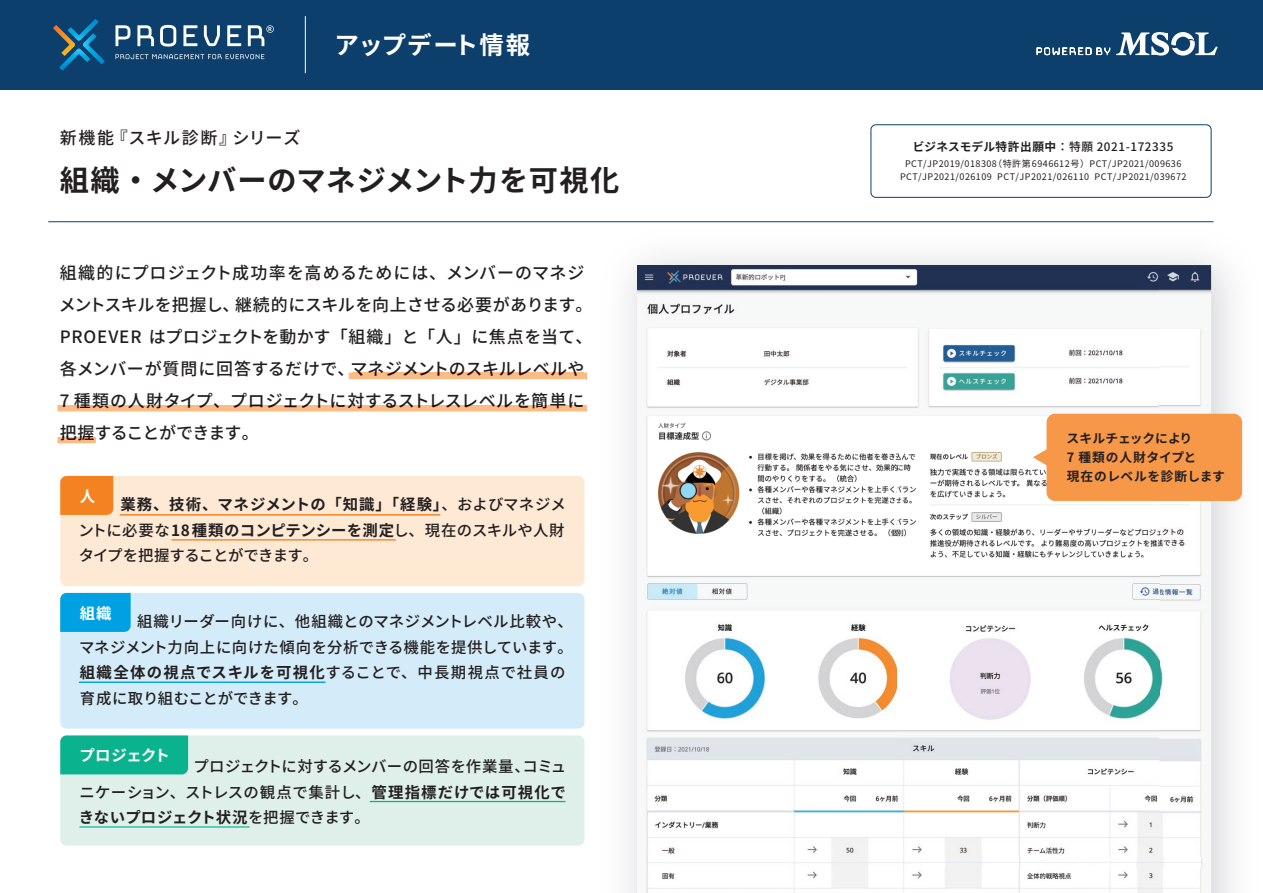
<style>
.page{position:relative;width:1263px;height:893px;background:#fff}
.page>*{position:absolute;margin:0;border:0;box-sizing:border-box;transform-origin:0 0}
.t1{font:700 29.25px "Noto Sans CJ Kjp";letter-spacing:.02em;color:#231f20}
.t2{font:700 24.45px "Noto Sans CJ Kjp";letter-spacing:.035em;color:#fff}
.t3{font:500 16.95px/32px "Noto Sans CJ Kjp";letter-spacing:.02em;color:#231f20}
.t4{font:500 16.95px/32px "Noto Sans CJ Kjp";letter-spacing:-.005em;color:#1f0700;text-align:justify}
.t5{font:500 16.95px "Noto Sans CJ Kjp";letter-spacing:.06em;color:#231f20}
.t6{font:500 15.45px/25.5px "Noto Sans CJ Kjp";letter-spacing:-.005em;color:#231f20;text-align:justify}
.t7{font:700 15.45px "Noto Sans CJ Kjp";letter-spacing:-.01em;color:#fff}
.t8{font:700 12.75px/19.2px "Noto Sans CJ Kjp";letter-spacing:.03em;color:#231f20}
.t9{font:500 11.7px "Noto Sans CJ Kjp";letter-spacing:.05em;color:#231f20}
.t10{font:9px/12.8px "Noto Sans CJ Kjp";letter-spacing:.05em;color:#231f20;text-align:center}
.t11{font:700 5.25px "Noto Sans CJ Kjp";color:#fff}
.s1{font-weight:700}
</style>
<div class="page">
<img style="left:586px;top:265px;width:657px;height:628px">
<img style="left:922px;top:857px;width:117px;height:10px">
<svg style="left:1040px;top:857px;width:77px;height:10px"></svg>
<img style="left:1121px;top:857px;width:89px;height:10px">
<div style="left:1046px;top:414px;width:196px;height:87px;background:#f79848;border-radius:9px"></div>
<svg style="left:1033px;top:445px;width:14px;height:25px"></svg>
<div style="left:870px;top:124px;width:341px;height:74px;border:1px solid #0c3f6c;border-radius:5px"></div>
<div style="left:0;top:0;width:1263px;height:89px;background:#0c3f6c"></div>
<hr style="left:305px;top:16px;width:1px;height:57px;background:#fff">
<svg style="left:1036px;top:32px;width:182px;height:24px"></svg>
<hr style="left:48px;top:221px;width:1165px;height:1px;background:#0c3f6c">
<svg style="left:116px;top:54px;width:148px;height:5px"></svg>
<svg style="left:53px;top:19px;width:52px;height:52px"></svg>
<svg style="left:116px;top:25px;width:14px;height:21px"></svg>
<svg style="left:137px;top:25px;width:17px;height:21px"></svg>
<svg style="left:160px;top:25px;width:16px;height:22px"></svg>
<svg style="left:183px;top:25px;width:14px;height:21px"></svg>
<svg style="left:204px;top:25px;width:16px;height:21px"></svg>
<svg style="left:227px;top:25px;width:14px;height:21px"></svg>
<svg style="left:248px;top:25px;width:26px;height:21px"></svg>
<svg style="left:349px;top:373px;width:238px;height:6px"></svg>
<hr style="left:352px;top:373px;width:231px;height:3px;background:#fbbb85">
<div style="left:57px;top:405px;width:530px;height:6px;background:#fbbb85"></div>
<hr style="left:74px;top:405px;width:509px;height:3px;background:#fbbb85">
<svg style="left:57px;top:437px;width:39px;height:6px"></svg>
<hr style="left:60px;top:437px;width:36px;height:3px;background:#fbbb85">
<div style="left:60px;top:476px;width:524px;height:110px;background:#fee9d5;border-radius:6px"></div>
<div style="left:60px;top:476px;width:53px;height:39px;background:#f58220"></div>
<hr style="left:120px;top:514px;width:320px;height:2px;background:#f58220">
<hr style="left:171px;top:539px;width:225px;height:2px;background:#f58220">
<div style="left:60px;top:593px;width:524px;height:136px;background:#d4ecf9;border-radius:6px"></div>
<div style="left:60px;top:593px;width:71px;height:39px;background:#00a1e3"></div>
<hr style="left:79px;top:681px;width:247px;height:2px;background:#00a1e3">
<div style="left:60px;top:735px;width:524px;height:111px;background:#def0e9;border-radius:6px"></div>
<div style="left:60px;top:735px;width:128px;height:39px;background:#0ab38d"></div>
<hr style="left:370px;top:801px;width:195px;height:1px;background:#0ab38d">
<hr style="left:79px;top:826px;width:171px;height:1px;background:#0ab38d">
<p class="t11" style="left:268px;top:26px;width:5px">R</p>
<h2 class="t2" style="left:334px;top:31px;width:197px">アップデート情報</h2>
<p class="t5" style="left:60px;top:128px;width:242px">新機能『スキル診断』シリーズ</p>
<h1 class="t1" style="left:60px;top:164px;width:561px">組織・メンバーのマネジメント力を可視化</h1>
<p class="t3" style="left:59px;top:258px;width:535px">組織的にプロジェクト成功率を高めるためには、メンバーのマネジメントスキルを把握し、継続的にスキルを向上させる必要があります。PROEVER はプロジェクトを動かす「組織」と「人」に焦点を当て、各メンバーが質問に回答するだけで、</p>
<p class="t4" style="left:60px;top:353px;width:526px;text-indent:291px">マネジメントのスキルレベルや7 種類の人財タイプ、プロジェクトに対するストレスレベルを簡単に把握することができます。</p>
<p class="t7" style="left:80px;top:488px;width:17px">人</p>
<p class="t6" style="left:79px;top:492px;width:489px;text-indent:42px"><span class="s1">業務、技術、マネジメントの「知識」「経験」</span>、およびマネジメントに必要な<span class="s1">18種類のコンピテンシーを測定</span>し、現在のスキルや人財タイプを把握することができます。</p>
<p class="t7" style="left:80px;top:605px;width:33px">組織</p>
<p class="t6" style="left:79px;top:609px;width:495px;text-align:left;text-indent:58px">組織リーダー向けに、他組織とのマネジメントレベル比較や、マネジメント力向上に向けた傾向を分析できる機能を提供しています。<span class="s1">組織全体の視点でスキルを可視化</span>することで、中長期視点で社員の育成に取り組むことができます。</p>
<p class="t7" style="left:79px;top:747px;width:92px">プロジェクト</p>
<p class="t6" style="left:79px;top:754px;width:489px;text-indent:115px">プロジェクトに対するメンバーの回答を作業量、コミュニケーション、ストレスの観点で集計し、<span class="s1">管理指標だけでは可視化できないプロジェクト状況</span>を把握できます。</p>
<p class="t9" style="left:913px;top:140px;width:262px"><span class="s1">ビジネスモデル特許出願中</span>：特願 2021-172335</p>
<p class="t10" style="left:900px;top:157px;width:288px">PCT/JP2019/018308（特許第6946612号）PCT/JP2021/009636<br>PCT/JP2021/026109 PCT/JP2021/026110 PCT/JP2021/039672</p>
<p class="t8" style="left:1066px;top:429px;width:160px">スキルチェックにより<br>7 種類の人財タイプと<br>現在のレベルを診断します</p>
</div>
